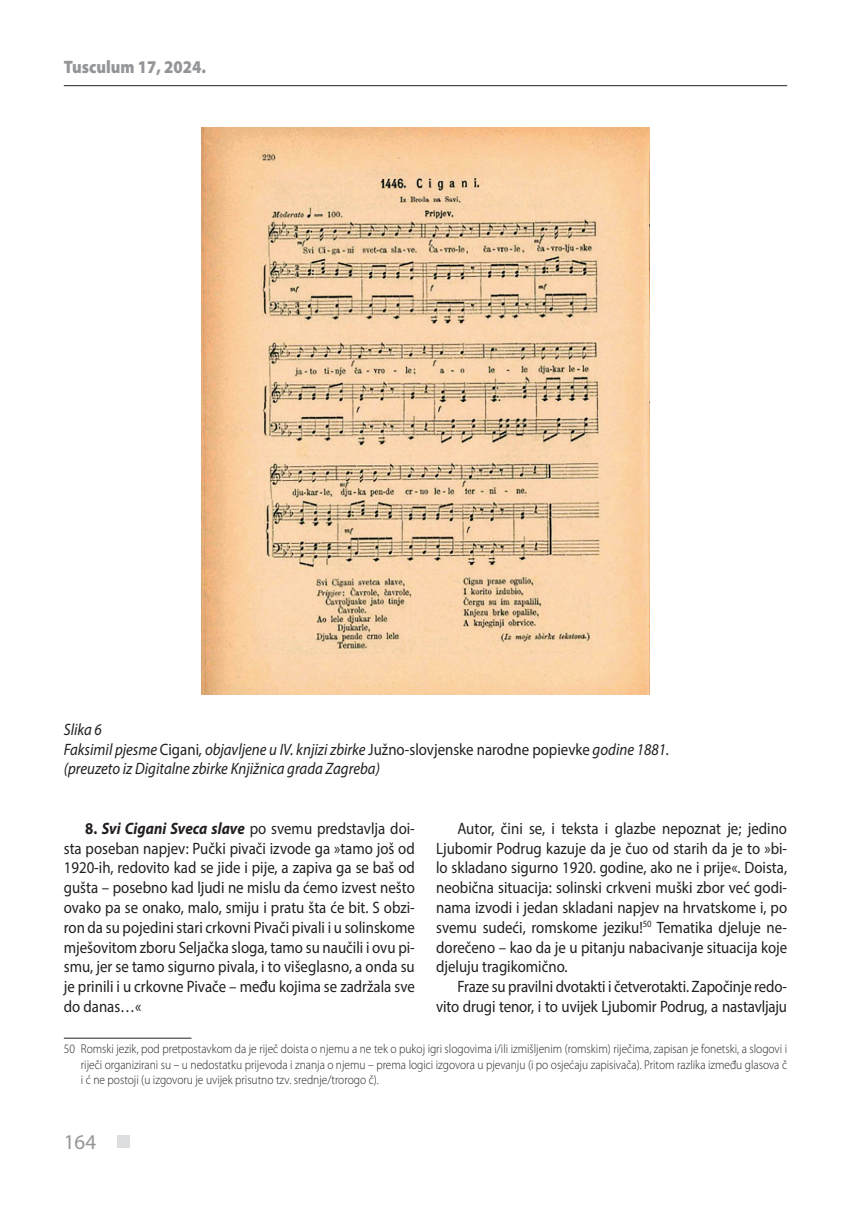
<style>
.page{position:relative;width:851px;height:1212px;background:#fff}
.page>*{position:absolute;margin:0;border:0;box-sizing:border-box;transform-origin:0 0}
.t1{font:21px "Myriad Pro";color:#939598}
.t2{font:900 18px "Myriad Pro";color:#939598;scale:.9 1}
.t3{font:16.5px/19.8px "Myriad Pro";letter-spacing:-.01em;color:#231f20;text-align:justify;scale:.9 1}
.t4{font:italic 16.5px/19.8px "Myriad Pro";color:#231f20;scale:.9 1}
.t5{font:300 12.75px/15.3px "Myriad Pro";color:#231f20;text-align:justify;scale:.9 1}
.s1{font-style:normal}
.s2{font-weight:700}
.s3{font-weight:700;font-style:italic}
</style>
<div class="page">
<hr style="left:64px;top:85px;width:723px;height:1px;background:#231f20">
<div style="left:117px;top:1135px;width:13px;height:13px;background:#dcdddf"></div>
<hr style="left:64px;top:1038px;width:127px;height:1px;background:#231f20">
<img style="left:201px;top:128px;width:448px;height:567px">
<p class="t2" style="left:64px;top:57px;width:159px">Tusculum 17, 2024.</p>
<p class="t4" style="left:64px;top:719px;width:674px">Slika 6<br>Faksimil pjesme <span class="s1">Cigani</span>, objavljene u IV. knjizi zbirke <span class="s1">Južno-slovjenske narodne popievke</span> godine 1881. (preuzeto iz Digitalne zbirke Knjižnica grada Zagreba)</p>
<p class="t3" style="left:64px;top:818px;width:391px;text-indent:21px"><span class="s2">8.</span> <span class="s3">Svi Cigani Sveca slave</span> po svemu predstavlja doi&shy;sta poseban napjev: Pučki pivači izvode ga »tamo još od 1920-ih, redovito kad se jide i pije, a zapiva ga se baš od gušta – posebno kad ljudi ne mislu da ćemo izvest nešto ovako pa se onako, malo, smiju i pratu šta će bit. S obzi&shy;ron da su pojedini stari crkovni Pivači pivali i u solinskome mješovitom zboru Seljačka sloga, tamo su naučili i ovu pi&shy;smu, jer se tamo sigurno pivala, i to višeglasno, a onda su je prinili i u crkovne Pivače – među kojima se zadržala sve do danas…«</p>
<p class="t5" style="left:81px;top:1042px;width:786px;text-indent:-17px">50 Romski jezik, pod pretpostavkom da je riječ doista o njemu a ne tek o pukoj igri slogovima i/ili izmišljenim (romskim) riječima, zapisan je fonetski, a slogovi i riječi organizirani su – u nedostatku prijevoda i znanja o njemu – prema logici izgovora u pjevanju (i po osjećaju zapisivača). Pritom razlika između glasova č i ć ne postoji (u izgovoru je uvijek prisutno tzv. srednje/trorogo č).</p>
<p class="t3" style="left:436px;top:818px;width:391px;text-indent:21px">Autor, čini se, i teksta i glazbe nepoznat je; jedino Ljubomir Podrug kazuje da je čuo od starih da je to »bi&shy;lo skladano sigurno 1920. godine, ako ne i prije«. Doista, neobična situacija: solinski crkveni muški zbor već godi&shy;nama izvodi i jedan skladani napjev na hrvatskome i, po svemu sudeći, romskome jeziku!<sup>50</sup> Tematika djeluje ne&shy;dorečeno – kao da je u pitanju nabacivanje situacija koje djeluju tragikomično.</p>
<p class="t3" style="left:436px;top:976px;width:391px;text-align:right">Fraze su pravilni dvotakti i četverotakti. Započinje redo&shy;vito drugi tenor, i to uvijek Ljubomir Podrug, a nastavljaju</p>
<p class="t1" style="left:64px;top:1128px;width:34px">164</p>
</div>
